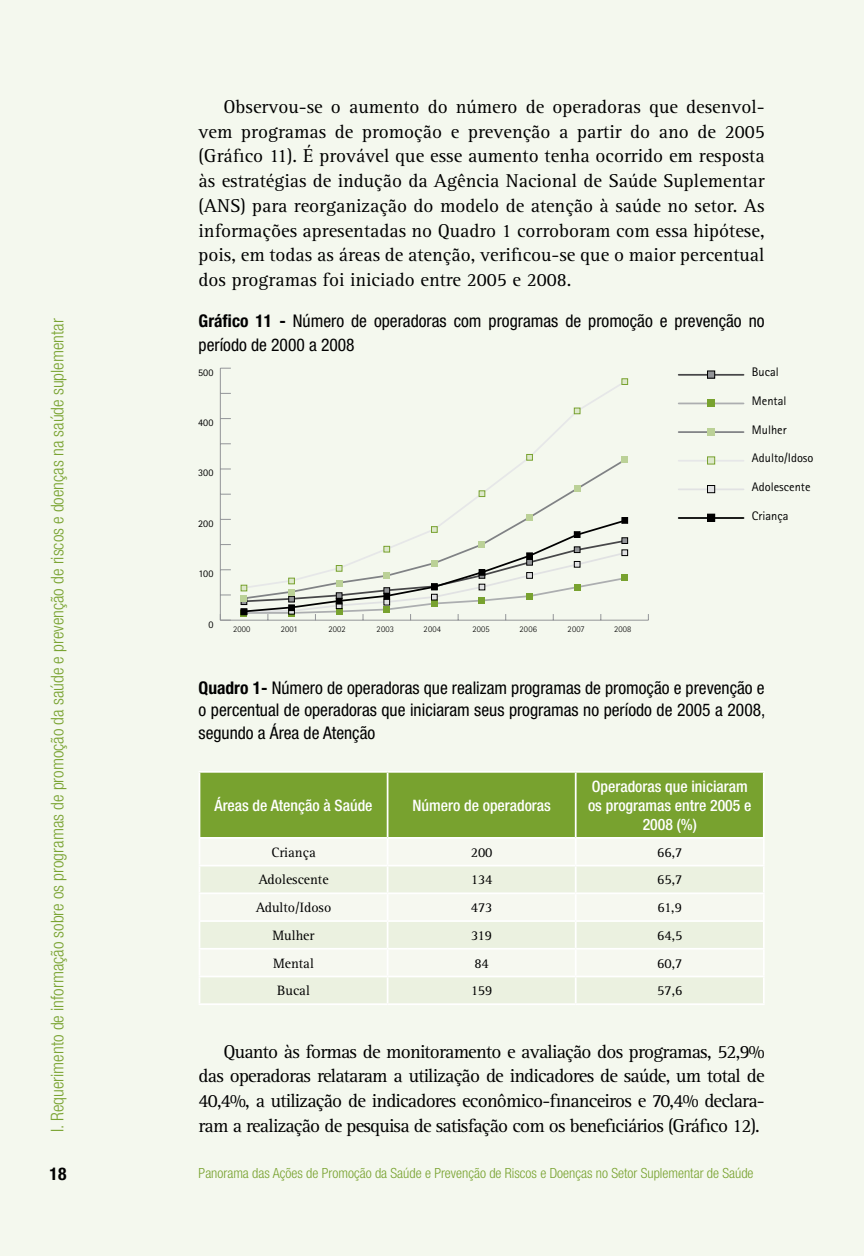
<style>
.page{position:relative;width:864px;height:1256px;background:#fff}
.page>*{position:absolute;margin:0;border:0;box-sizing:border-box;transform-origin:0 0}
.t1{font:19.25px/24.7px "Rotis Serif 55";letter-spacing:-.02em;color:#000;text-align:justify}
.t2{font:condensed 17.5px/23.3px "Helvetica Neue";color:#000}
.t3{font:300 condensed 17.5px "Helvetica Neue";color:#78a22f}
.t4{font:700 condensed 17.5px "Helvetica Neue";color:#000}
.t5{font:500 condensed 15.75px/18.9px "Helvetica Neue";color:#fff;text-align:center}
.t6{font:14px "Rotis Serif 55";color:#000}
.t7{font:300 condensed 14px "Helvetica Neue";color:#78a22f}
.t8{font:12.42px "Rotis Sans Serif 55";color:#000}
.t9{font:10.15px "Rotis Sans Serif 55";color:#000}
.t10{font:8.75px "Rotis Sans Serif 45 Light";letter-spacing:.02em;color:#000}
.s1{font-weight:700}
</style>
<div class="page">
<div style="left:0;top:0;width:863px;height:1255px;background:#f4f8ee"></div>
<div style="left:200px;top:772px;width:562px;height:64px;background:#78a22f"></div>
<svg style="left:200px;top:838px;width:562px;height:1px"></svg>
<svg style="left:200px;top:867px;width:562px;height:136px;fill:#ebf1e0"></svg>
<hr style="left:198px;top:770px;width:189px;height:2px;background:#fff">
<hr style="left:198px;top:772px;width:2px;height:64px;background:#fff">
<hr style="left:387px;top:770px;width:188px;height:2px;background:#fff">
<hr style="left:386px;top:772px;width:2px;height:64px;background:#fff">
<hr style="left:575px;top:770px;width:189px;height:2px;background:#fff">
<hr style="left:574px;top:772px;width:2px;height:64px;background:#fff">
<hr style="left:762px;top:772px;width:2px;height:64px;background:#fff">
<hr style="left:198px;top:836px;width:189px;height:2px;background:#fff">
<hr style="left:198px;top:838px;width:2px;height:26px;background:#fff">
<hr style="left:387px;top:836px;width:188px;height:2px;background:#fff">
<hr style="left:386px;top:838px;width:2px;height:26px;background:#fff">
<hr style="left:575px;top:836px;width:189px;height:2px;background:#fff">
<hr style="left:574px;top:838px;width:2px;height:26px;background:#fff">
<hr style="left:762px;top:838px;width:2px;height:26px;background:#fff">
<hr style="left:198px;top:864px;width:189px;height:2px;background:#fff">
<hr style="left:198px;top:866px;width:2px;height:26px;background:#fff">
<hr style="left:387px;top:864px;width:188px;height:2px;background:#fff">
<hr style="left:386px;top:866px;width:2px;height:26px;background:#fff">
<hr style="left:575px;top:864px;width:189px;height:2px;background:#fff">
<hr style="left:574px;top:866px;width:2px;height:26px;background:#fff">
<hr style="left:762px;top:866px;width:2px;height:26px;background:#fff">
<hr style="left:198px;top:892px;width:189px;height:2px;background:#fff">
<hr style="left:198px;top:894px;width:2px;height:25px;background:#fff">
<hr style="left:387px;top:892px;width:188px;height:2px;background:#fff">
<hr style="left:386px;top:894px;width:2px;height:25px;background:#fff">
<hr style="left:575px;top:892px;width:189px;height:2px;background:#fff">
<hr style="left:574px;top:894px;width:2px;height:25px;background:#fff">
<hr style="left:762px;top:894px;width:2px;height:25px;background:#fff">
<hr style="left:198px;top:919px;width:189px;height:2px;background:#fff">
<hr style="left:198px;top:921px;width:2px;height:26px;background:#fff">
<hr style="left:387px;top:919px;width:188px;height:2px;background:#fff">
<hr style="left:386px;top:921px;width:2px;height:26px;background:#fff">
<hr style="left:575px;top:919px;width:189px;height:2px;background:#fff">
<hr style="left:574px;top:921px;width:2px;height:26px;background:#fff">
<hr style="left:762px;top:921px;width:2px;height:26px;background:#fff">
<hr style="left:198px;top:947px;width:189px;height:2px;background:#fff">
<hr style="left:198px;top:949px;width:2px;height:26px;background:#fff">
<hr style="left:387px;top:947px;width:188px;height:2px;background:#fff">
<hr style="left:386px;top:949px;width:2px;height:26px;background:#fff">
<hr style="left:575px;top:947px;width:189px;height:2px;background:#fff">
<hr style="left:574px;top:949px;width:2px;height:26px;background:#fff">
<hr style="left:762px;top:949px;width:2px;height:26px;background:#fff">
<hr style="left:198px;top:975px;width:189px;height:2px;background:#fff">
<hr style="left:198px;top:977px;width:2px;height:26px;background:#fff">
<hr style="left:387px;top:975px;width:188px;height:2px;background:#fff">
<hr style="left:386px;top:977px;width:2px;height:26px;background:#fff">
<hr style="left:575px;top:975px;width:189px;height:2px;background:#fff">
<hr style="left:574px;top:977px;width:2px;height:26px;background:#fff">
<hr style="left:762px;top:977px;width:2px;height:26px;background:#fff">
<hr style="left:198px;top:1003px;width:189px;height:1px;background:#fff">
<hr style="left:387px;top:1003px;width:188px;height:1px;background:#fff">
<hr style="left:575px;top:1003px;width:189px;height:1px;background:#fff">
<hr style="left:220px;top:619px;width:428px;height:1px;background:#939598">
<hr style="left:220px;top:368px;width:1px;height:252px;background:#939598">
<svg style="left:454px;top:383px;width:167px;height:131px"></svg>
<svg style="left:574px;top:485px;width:6px;height:6px"></svg>
<div style="left:621px;top:456px;width:6px;height:7px;background:#bbd197"></div>
<div style="left:478px;top:490px;width:7px;height:7px;background:#dde8cb;border:1px solid #78a22f"></div>
<svg style="left:526px;top:454px;width:6px;height:6px"></svg>
<div style="left:573px;top:407px;width:7px;height:7px;background:#dde8cb;border:1px solid #78a22f"></div>
<svg style="left:621px;top:378px;width:6px;height:7px"></svg>
<div style="left:240px;top:608px;width:7px;height:7px;border:1px solid #000"></div>
<svg style="left:241px;top:514px;width:386px;height:106px"></svg>
<hr style="left:678px;top:517px;width:65px;height:1px;background:#000">
<hr style="left:678px;top:488px;width:65px;height:2px;background:#e1e2e3">
<hr style="left:678px;top:460px;width:65px;height:1px;background:#e6e7e8">
<hr style="left:678px;top:431px;width:65px;height:2px;background:#808285">
<hr style="left:678px;top:402px;width:65px;height:2px;background:#acaeb0">
<hr style="left:678px;top:374px;width:65px;height:1px;background:#474749">
<div style="left:707px;top:371px;width:7px;height:7px;background:#939598"></div>
<div style="left:707px;top:399px;width:7px;height:8px;background:#78a22f"></div>
<div style="left:707px;top:428px;width:7px;height:7px;background:#bbd197"></div>
<svg style="left:706px;top:456px;width:8px;height:8px"></svg>
<div style="left:707px;top:485px;width:7px;height:7px;background:#e1e2e3"></div>
<div style="left:706px;top:485px;width:8px;height:8px;border:1px solid #000"></div>
<div style="left:707px;top:514px;width:7px;height:7px;background:#000"></div>
<div style="left:706px;top:513px;width:8px;height:8px;border:1px solid #000"></div>
<p class="t1" style="left:198px;top:95px;width:567px;text-indent:25px">Observou-se o aumento do número de operadoras que desenvol&shy;vem programas de promoção e prevenção a partir do ano de 2005 (Gráfico 11). É provável que esse aumento tenha ocorrido em resposta às estratégias de indução da Agência Nacional de Saúde Suplementar (ANS) para reorganização do modelo de atenção à saúde no setor. As informações apresentadas no Quadro 1 corroboram com essa hipótese, pois, em todas as áreas de atenção, verificou-se que o maior percentual dos programas foi iniciado entre 2005 e 2008.</p>
<p class="t2" style="left:198px;top:309px;width:567px"><span class="s1">Gráfico 11 -</span> Número de operadoras com programas de promoção e prevenção no período de 2000 a 2008</p>
<p class="t3" style="left:47px;top:1131px;width:814px;rotate:-90deg">I. Requerimento de informação sobre os programas de promoção da saúde e prevenção de riscos e doenças na saúde suplementar</p>
<p class="t4" style="left:50px;top:1163px;width:18px">18</p>
<p class="t7" style="left:198px;top:1164px;width:556px">Panorama das Ações de Promoção da Saúde e Prevenção de Riscos e Doenças no Setor Suplementar de Saúde</p>
<p class="t9" style="left:198px;top:366px;width:17px">500</p>
<p class="t8" style="left:751px;top:364px;width:28px">Bucal</p>
<p class="t8" style="left:751px;top:393px;width:36px">Mental</p>
<p class="t8" style="left:751px;top:422px;width:36px">Mulher</p>
<p class="t8" style="left:751px;top:450px;width:63px">Adulto/Idoso</p>
<p class="t8" style="left:751px;top:479px;width:60px">Adolescente</p>
<p class="t8" style="left:751px;top:508px;width:38px">Criança</p>
<p class="t9" style="left:198px;top:416px;width:17px">400</p>
<p class="t9" style="left:198px;top:467px;width:17px">300</p>
<p class="t9" style="left:198px;top:517px;width:17px">200</p>
<p class="t9" style="left:198px;top:568px;width:16px">100</p>
<p class="t9" style="left:208px;top:618px;width:7px">0</p>
<p class="t10" style="left:233px;top:624px;width:19px">2000</p>
<p class="t10" style="left:280px;top:624px;width:19px">2001</p>
<p class="t10" style="left:328px;top:624px;width:19px">2002</p>
<p class="t10" style="left:376px;top:624px;width:19px">2003</p>
<p class="t10" style="left:423px;top:624px;width:19px">2004</p>
<p class="t10" style="left:472px;top:624px;width:19px">2005</p>
<p class="t10" style="left:519px;top:624px;width:19px">2006</p>
<p class="t10" style="left:567px;top:624px;width:18px">2007</p>
<p class="t10" style="left:614px;top:624px;width:19px">2008</p>
<p class="t2" style="left:198px;top:677px;width:568px;line-height:21.3px"><span class="s1">Quadro 1-</span> Número de operadoras que realizam programas de promoção e prevenção e o percentual de operadoras que iniciaram seus programas no período de 2005 a 2008,</p>
<p class="t2" style="left:198px;top:720px;width:178px">segundo a Área de Atenção</p>
<p class="t5" style="left:587px;top:776px;width:165px">Operadoras que iniciaram os programas entre 2005 e<br>2008 (%)</p>
<p class="t5" style="left:214px;top:795px;width:159px">Áreas de Atenção à Saúde</p>
<p class="t5" style="left:412px;top:795px;width:140px">Número de operadoras</p>
<p class="t6" style="left:271px;top:843px;width:46px">Criança</p>
<p class="t6" style="left:470px;top:843px;width:23px">200</p>
<p class="t6" style="left:657px;top:843px;width:27px">66,7</p>
<p class="t6" style="left:258px;top:871px;width:72px">Adolescente</p>
<p class="t6" style="left:470px;top:871px;width:23px">134</p>
<p class="t6" style="left:657px;top:871px;width:27px">65,7</p>
<p class="t6" style="left:255px;top:899px;width:77px">Adulto/Idoso</p>
<p class="t6" style="left:470px;top:899px;width:23px">473</p>
<p class="t6" style="left:657px;top:899px;width:26px">61,9</p>
<p class="t6" style="left:272px;top:927px;width:43px">Mulher</p>
<p class="t6" style="left:471px;top:927px;width:23px">319</p>
<p class="t6" style="left:657px;top:927px;width:27px">64,5</p>
<p class="t6" style="left:273px;top:954px;width:42px">Mental</p>
<p class="t6" style="left:474px;top:954px;width:16px">84</p>
<p class="t6" style="left:657px;top:954px;width:27px">60,7</p>
<p class="t6" style="left:277px;top:982px;width:34px">Bucal</p>
<p class="t6" style="left:470px;top:982px;width:23px">159</p>
<p class="t6" style="left:656px;top:982px;width:27px">57,6</p>
<p class="t1" style="left:198px;top:1039px;width:567px;text-indent:25px">Quanto às formas de monitoramento e avaliação dos programas, 52,9% das operadoras relataram a utilização de indicadores de saúde, um total de 40,4%, a utilização de indicadores econômico-financeiros e 70,4% declara&shy;ram a realização de pesquisa de satisfação com os beneficiários (Gráfico 12).</p>
</div>
